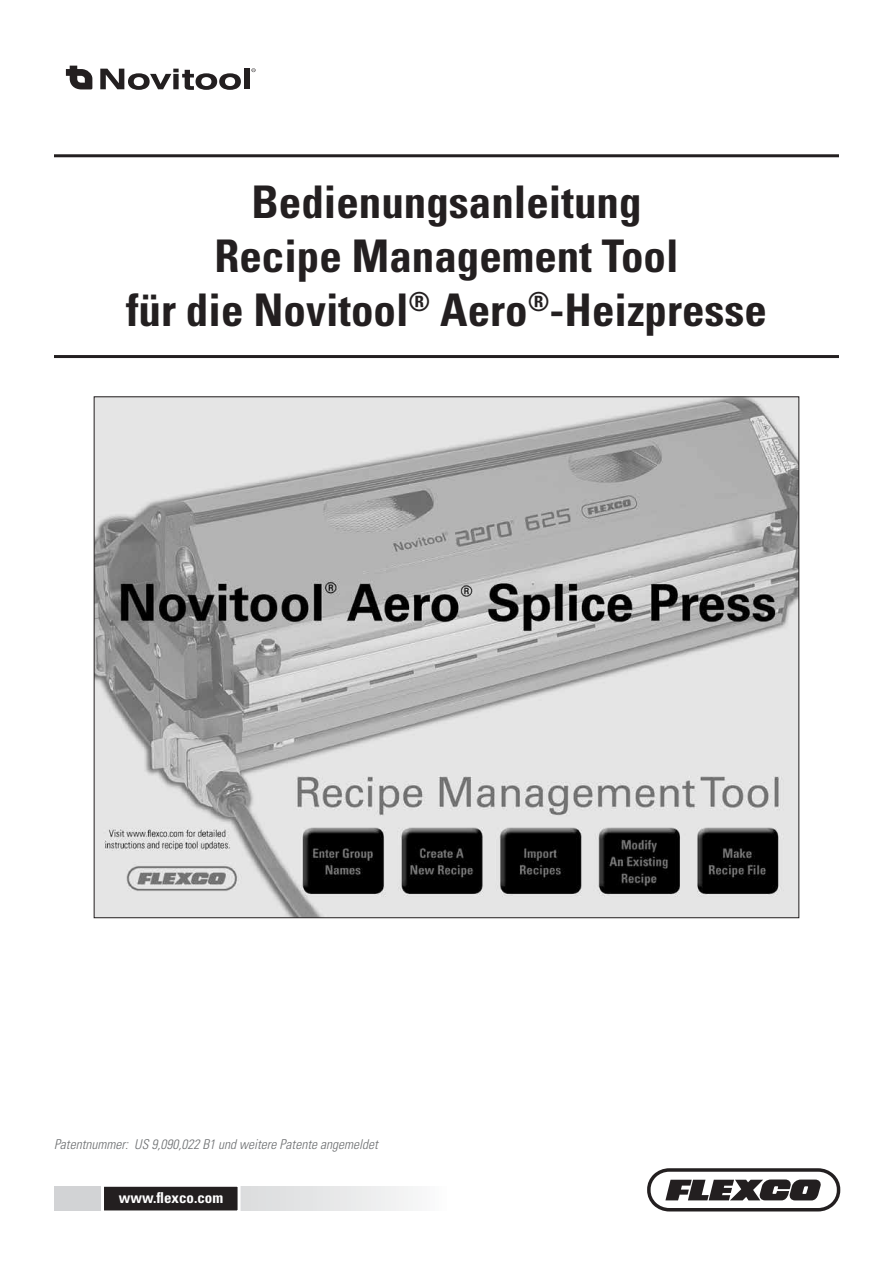
<style>
.page{position:relative;width:893px;height:1263px;background:#fff}
.page>*{position:absolute;margin:0;border:0;box-sizing:border-box;transform-origin:0 0}
.t1{font:700 condensed 45px/54px "Univers LT Std";color:#231f20;text-align:center}
.t2{font:700 condensed 15px "Univers LT Std";color:#fff}
.t3{font:italic 300 condensed 13.5px "Univers LT Std";color:#6d6f71}
</style>
<div class="page">
<img style="left:96px;top:398px;width:701px;height:518px">
<hr style="left:54px;top:154px;width:785px;height:3px;background:#231f20">
<hr style="left:54px;top:355px;width:785px;height:3px;background:#231f20">
<svg style="left:54px;top:1187px;width:359px;height:23px;background:#e2e3e4"></svg>
<div style="left:103px;top:1185px;width:136px;height:27px;background:#231f20"></div>
<div style="left:101px;top:1184px;width:140px;height:29px;border:3px solid #fff"></div>
<svg style="left:100px;top:69px;width:141px;height:21px"></svg>
<div style="left:244px;top:69px;width:6px;height:20px;background:#231f20"></div>
<svg style="left:66px;top:66px;width:26px;height:23px"></svg>
<svg style="left:251px;top:68px;width:5px;height:4px"></svg>
<svg style="left:647px;top:1168px;width:193px;height:43px"></svg>
<p class="t1" style="left:126px;top:175px;width:642px">Bedienungsanleitung<br>Recipe Management Tool<br>für die Novitool<sup>®</sup> Aero<sup>®</sup>-Heizpresse</p>
<p class="t3" style="left:54px;top:1136px;width:325px">Patentnummer: US 9,090,022 B1 und weitere Patente angemeldet</p>
<p class="t2" style="left:119px;top:1188px;width:106px">www.flexco.com</p>
</div>
